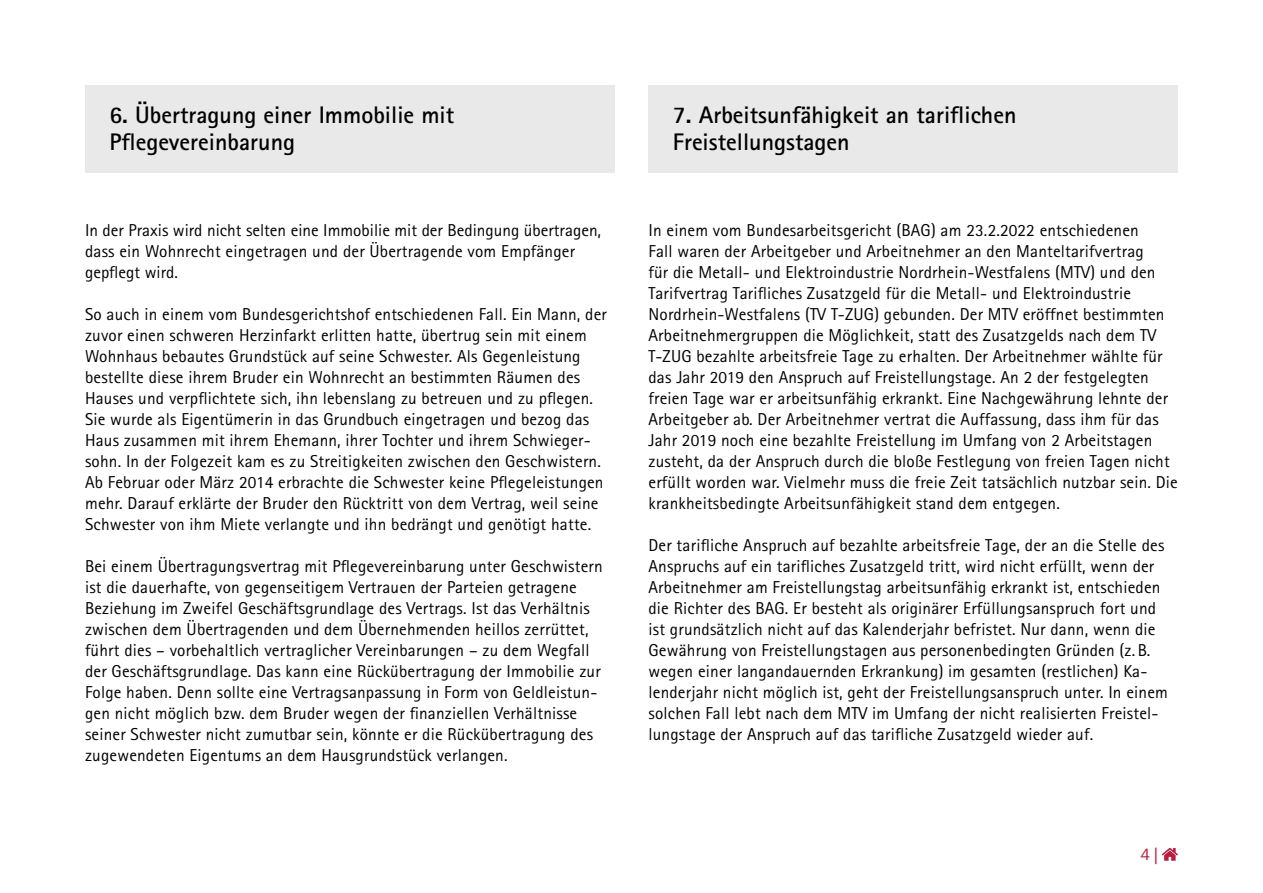
<style>
.page{position:relative;width:1263px;height:893px;background:#fff}
.page>*{position:absolute;margin:0;border:0;box-sizing:border-box;transform-origin:0 0}
.t1{font:700 24px/27px "Rotis Sans Serif Std";color:#000}
.t2{font:17.25px/21px "Rotis Sans Serif Std";letter-spacing:.01em;color:#000}
.t3{font:16.5px "Franklin Gothic Itc T";color:#b71e3f}
.s1{font-family:"News Gothic Std"}
</style>
<div class="page">
<svg style="left:1162px;top:848px;width:16px;height:13px"></svg>
<div style="left:85px;top:85px;width:529px;height:88px;background:#e9e9e9"></div>
<div style="left:648px;top:85px;width:530px;height:88px;background:#e9e9e9"></div>
<h1 class="t1" style="left:109px;top:101px;width:346px">6. Übertragung einer Immobilie mit<br>Pflegevereinbarung</h1>
<p class="t2" style="left:85px;top:219px;width:518px">In der Praxis wird nicht selten eine Immobilie mit der Bedingung übertragen, dass ein Wohnrecht eingetragen und der Übertragende vom Empfänger gepflegt wird.</p>
<p class="t2" style="left:85px;top:303px;width:523px">So auch in einem vom Bundesgerichtshof entschiedenen Fall. Ein Mann, der zuvor einen schweren Herzinfarkt erlitten hatte, übertrug sein mit einem Wohnhaus bebautes Grundstück auf seine Schwester. Als Gegenleistung bestellte diese ihrem Bruder ein Wohnrecht an bestimmten Räumen des Hauses und verpflichtete sich, ihn lebenslang zu betreuen und zu pflegen.<br>Sie wurde als Eigentümerin in das Grundbuch eingetragen und bezog das Haus zusammen mit ihrem Ehemann, ihrer Tochter und ihrem Schwieger&shy;sohn. In der Folgezeit kam es zu Streitigkeiten zwischen den Geschwistern.<br>Ab Februar oder März 2014 erbrachte die Schwester keine Pflegeleistungen mehr. Darauf erklärte der Bruder den Rücktritt von dem Vertrag, weil seine Schwester von ihm Miete verlangte und ihn bedrängt und genötigt hatte.</p>
<p class="t2" style="left:85px;top:555px;width:519px">Bei einem Übertragungsvertrag mit Pflegevereinbarung unter Geschwistern ist die dauerhafte, von gegenseitigem Vertrauen der Parteien getragene Beziehung im Zweifel Geschäftsgrundlage des Vertrags. Ist das Verhältnis zwischen dem Übertragenden und dem Übernehmenden heillos zerrüttet, führt dies – vorbehaltlich vertraglicher Vereinbarungen – zu dem Wegfall der Geschäftsgrundlage. Das kann eine Rückübertragung der Immobilie zur Folge haben. Denn sollte eine Vertragsanpassung in Form von Geldleistun&shy;gen nicht möglich bzw. dem Bruder wegen der finanziellen Verhältnisse seiner Schwester nicht zumutbar sein, könnte er die Rückübertragung des zugewendeten Eigentums an dem Hausgrundstück verlangen.</p>
<h1 class="t1" style="left:673px;top:101px;width:345px">7. Arbeitsunfähigkeit an tariflichen<br>Freistellungstagen</h1>
<p class="t2" style="left:648px;top:219px;width:531px">In einem vom Bundesarbeitsgericht (BAG) am 23.2.2022 entschiedenen<br>Fall waren der Arbeitgeber und Arbeitnehmer an den Manteltarifvertrag<br>für die Metall- und Elektroindustrie Nordrhein-Westfalens (MTV) und den Tarifvertrag Tarifliches Zusatzgeld für die Metall- und Elektroindustrie Nordrhein-Westfalens (TV T-ZUG) gebunden. Der MTV eröffnet bestimmten Arbeitnehmergruppen die Möglichkeit, statt des Zusatzgelds nach dem TV T-ZUG bezahlte arbeitsfreie Tage zu erhalten. Der Arbeitnehmer wählte für das Jahr 2019 den Anspruch auf Freistellungstage. An 2 der festgelegten freien Tage war er arbeitsunfähig erkrankt. Eine Nachgewährung lehnte der Arbeitgeber ab. Der Arbeitnehmer vertrat die Auffassung, dass ihm für das Jahr 2019 noch eine bezahlte Freistellung im Umfang von 2 Arbeitstagen zusteht, da der Anspruch durch die bloße Festlegung von freien Tagen nicht erfüllt worden war. Vielmehr muss die freie Zeit tatsächlich nutzbar sein. Die krankheitsbedingte Arbeitsunfähigkeit stand dem entgegen.</p>
<p class="t2" style="left:648px;top:534px;width:521px">Der tarifliche Anspruch auf bezahlte arbeitsfreie Tage, der an die Stelle des Anspruchs auf ein tarifliches Zusatzgeld tritt, wird nicht erfüllt, wenn der Arbeitnehmer am Freistellungstag arbeitsunfähig erkrankt ist, entschieden die Richter des BAG. Er besteht als originärer Erfüllungsanspruch fort und ist grundsätzlich nicht auf das Kalenderjahr befristet. Nur dann, wenn die Gewährung von Freistellungstagen aus personenbedingten Gründen (z. B. wegen einer langandauernden Erkrankung) im gesamten (restlichen) Ka&shy;lenderjahr nicht möglich ist, geht der Freistellungsanspruch unter. In einem solchen Fall lebt nach dem MTV im Umfang der nicht realisierten Freistel&shy;lungstage der Anspruch auf das tarifliche Zusatzgeld wieder auf.</p>
<p class="t3" style="left:1140px;top:845px;width:19px">4 <span class="s1">|</span></p>
</div>
